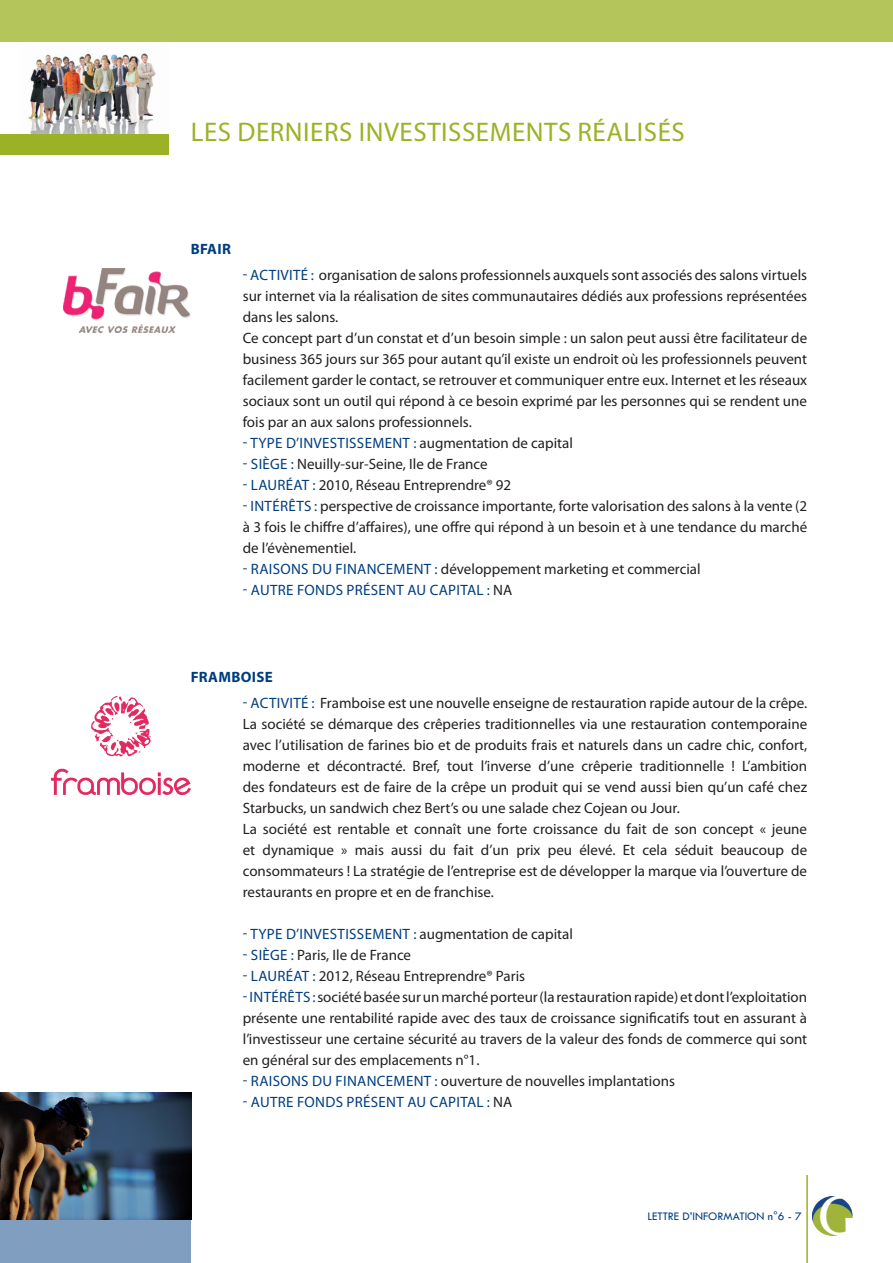
<style>
.page{position:relative;width:893px;height:1263px;background:#fff}
.page>*{position:absolute;margin:0;border:0;box-sizing:border-box;transform-origin:0 0}
.t1{font:27px "Myriad Pro";color:#9cb226}
.t2{font:15px/21px "Myriad Pro";color:#231f20}
.t3{font:15px "Myriad Pro";letter-spacing:.02em;color:#013e80}
.t4{font:700 15px "Myriad Pro";letter-spacing:.02em;color:#013e80}
.t5{font:12px "Tw Cen";color:#013e80}
.s1{color:#013e80}
</style>
<div class="page">
<div style="left:0;top:0;width:893px;height:42px;background:#b4c55c"></div>
<img style="left:63px;top:268px;width:128px;height:64px">
<img style="left:51px;top:697px;width:139px;height:97px">
<img style="left:28px;top:53px;width:128px;height:81px">
<div style="left:0;top:134px;width:169px;height:21px;background:#9cb226"></div>
<div style="left:0;top:1219px;width:191px;height:44px;background:#809ebf"></div>
<img style="left:0;top:1092px;width:191px;height:127px">
<img style="left:812px;top:1197px;width:40px;height:38px">
<hr style="left:806px;top:1175px;width:2px;height:88px;background:#9cb226">
<h1 class="t1" style="left:191px;top:116px;width:62px">Les derniers</h1>
<h1 class="t1" style="left:359px;top:116px;width:15px">investissements</h1>
<h1 class="t1" style="left:578px;top:116px;width:14px">réalisés</h1>
<p class="t4" style="left:191px;top:239px;width:34px">BFAIR</p>
<p class="t3" style="left:243px;top:265px;width:25px">- Activité</p>
<p class="t2" style="left:243px;top:264px;width:566px;text-indent:68px"><span class="s1">:</span> organisation de salons professionnels auxquels sont associés des salons virtuels sur internet via la réalisation de sites communautaires dédiés aux professions représentées dans les salons.<br>Ce concept part d’un constat et d’un besoin simple : un salon peut aussi être facilitateur de business 365 jours sur 365 pour autant qu’il existe un endroit où les professionnels peuvent facilement garder le contact, se retrouver et communiquer entre eux. Internet et les réseaux sociaux sont un outil qui répond à ce besoin exprimé par les personnes qui se rendent une fois par an aux salons professionnels.</p>
<p class="t3" style="left:243px;top:433px;width:25px">- Type</p>
<p class="t3" style="left:286px;top:433px;width:23px">d’investissement</p>
<p class="t2" style="left:413px;top:432px;width:161px"><span class="s1">:</span> augmentation de capital</p>
<p class="t2" style="left:243px;top:453px;width:246px"><span class="s1">- Si ège :</span> Neuilly-sur-Seine, Ile de France</p>
<p class="t3" style="left:243px;top:475px;width:44px">- Lauréat</p>
<p class="t2" style="left:313px;top:474px;width:200px"><span class="s1">:</span> 2010, Réseau Entreprendre® 92</p>
<p class="t3" style="left:243px;top:496px;width:21px">- Intér</p>
<p class="t2" style="left:243px;top:495px;width:566px;text-align:justify;text-indent:46px"><span class="s1">êts :</span> perspective de croissance importante, forte valorisation des salons à la vente (2 à 3 fois le chiffre d’affaires), une offre qui répond à un besoin et à une tendance du marché de l’évènementiel.</p>
<p class="t3" style="left:243px;top:559px;width:26px">- Raisons</p>
<p class="t3" style="left:312px;top:559px;width:34px">du financement</p>
<p class="t2" style="left:435px;top:558px;width:268px"><span class="s1">:</span> développement marketing et commercial</p>
<p class="t3" style="left:243px;top:580px;width:36px">- Autre</p>
<p class="t3" style="left:297px;top:580px;width:10px">fonds</p>
<p class="t3" style="left:347px;top:580px;width:10px">présent</p>
<p class="t3" style="left:407px;top:580px;width:31px">au capital</p>
<p class="t2" style="left:487px;top:579px;width:27px"><span class="s1">:</span> NA</p>
<p class="t4" style="left:191px;top:667px;width:82px">FRAMBOISE</p>
<p class="t3" style="left:243px;top:693px;width:25px">- Activité</p>
<p class="t2" style="left:243px;top:692px;width:566px;text-indent:69px"><span class="s1">:</span> Framboise est une nouvelle enseigne de restauration rapide autour de la crêpe.<br>La société se démarque des crêperies traditionnelles via une restauration contemporaine avec l’utilisation de farines bio et de produits frais et naturels dans un cadre chic, confort, moderne et décontracté. Bref, tout l’inverse d’une crêperie traditionnelle ! L’ambition des fondateurs est de faire de la crêpe un produit qui se vend aussi bien qu’un café chez Starbucks, un sandwich chez Bert’s ou une salade chez Cojean ou Jour.<br>La société est rentable et connaît une forte croissance du fait de son concept « jeune et dynamique » mais aussi du fait d’un prix peu élevé. Et cela séduit beaucoup de consommateurs ! La stratégie de l’entreprise est de développer la marque via l’ouverture de restaurants en propre et en de franchise.</p>
<p class="t3" style="left:243px;top:924px;width:25px">- Type</p>
<p class="t3" style="left:286px;top:924px;width:23px">d’investissement</p>
<p class="t2" style="left:413px;top:923px;width:161px"><span class="s1">:</span> augmentation de capital</p>
<p class="t2" style="left:243px;top:944px;width:170px"><span class="s1">- Si ège :</span> Paris, Ile de France</p>
<p class="t3" style="left:243px;top:966px;width:44px">- Lauréat</p>
<p class="t2" style="left:313px;top:965px;width:214px"><span class="s1">:</span> 2012, Réseau Entreprendre® Paris</p>
<p class="t3" style="left:243px;top:987px;width:20px">- Intér</p>
<p class="t2" style="left:243px;top:986px;width:566px;text-align:justify;text-indent:45px"><span class="s1">êts :</span> société basée sur un marché porteur (la restauration rapide) et dont l’exploitation présente une rentabilité rapide avec des taux de croissance significatifs tout en assurant à l’investisseur une certaine sécurité au travers de la valeur des fonds de commerce qui sont en général sur des emplacements n°1.</p>
<p class="t3" style="left:243px;top:1071px;width:26px">- Raisons</p>
<p class="t3" style="left:312px;top:1071px;width:34px">du financement</p>
<p class="t2" style="left:435px;top:1070px;width:242px"><span class="s1">:</span> ouverture de nouvelles implantations</p>
<p class="t3" style="left:243px;top:1092px;width:36px">- Autre</p>
<p class="t3" style="left:297px;top:1092px;width:10px">fonds</p>
<p class="t3" style="left:347px;top:1092px;width:10px">présent</p>
<p class="t3" style="left:407px;top:1092px;width:31px">au capital</p>
<p class="t2" style="left:487px;top:1091px;width:27px"><span class="s1">:</span> NA</p>
<p class="t5" style="left:647px;top:1209px;width:156px">LETTRE D’INFORMATION n°6 - 7</p>
</div>
